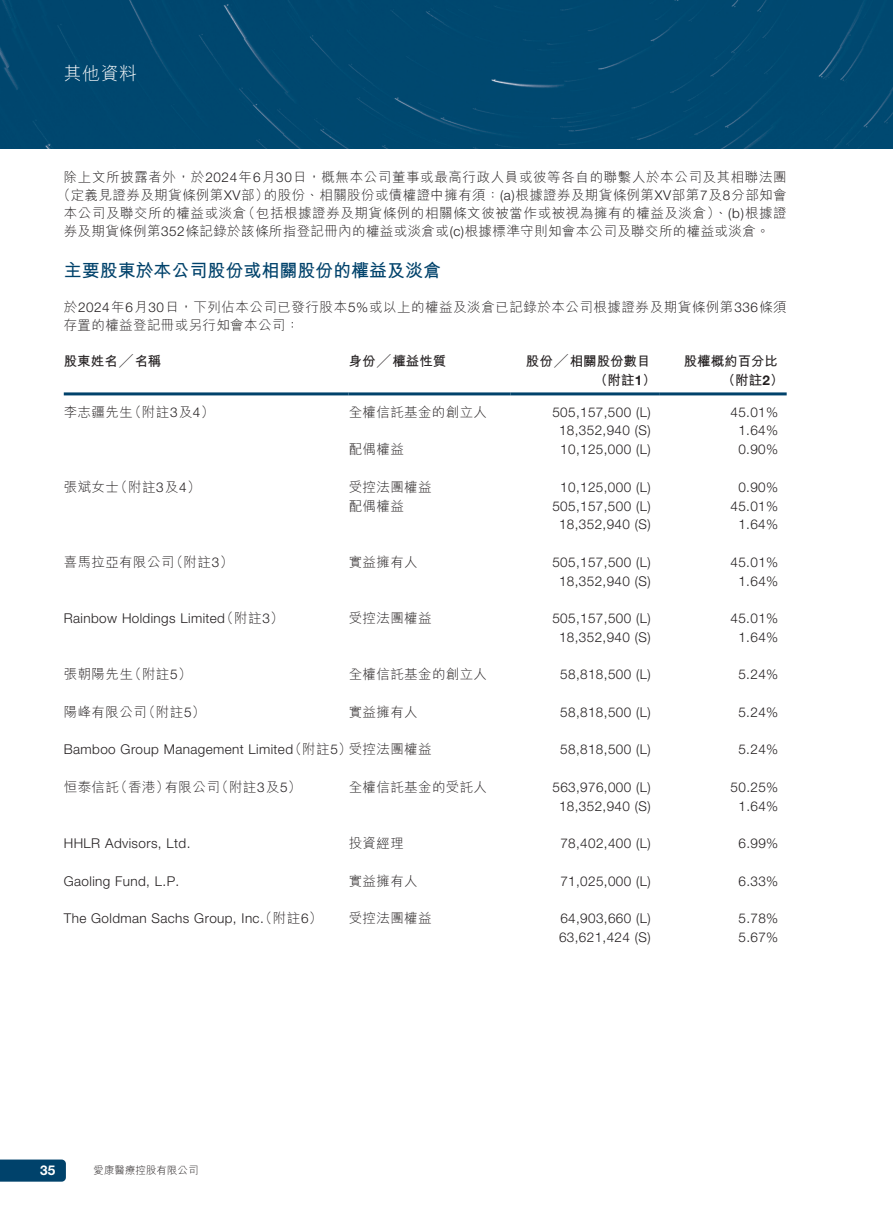
<style>
.page{position:relative;width:893px;height:1212px;background:#fff}
.page>*{position:absolute;margin:0;border:0;box-sizing:border-box;transform-origin:0 0}
.t1{font:700 18px "M Hei HK";color:#00426b}
.t2{font:300 18px "M Hei HK";color:#fff}
.t3{font:300 13.5px "Helvetica Neue LT Std";letter-spacing:.03em;color:#231f20}
.t4{font:300 13.5px/18px "M Hei HK";letter-spacing:.03em;color:#231f20}
.t5{font:700 13.5px "M Hei HK";color:#231f20}
.t6{font:700 13.5px "Helvetica Neue LT Std";color:#fff}
.t7{font:300 10.5px "M Hei HK";color:#231f20}
.s1{font-family:"Helvetica Neue LT Std"}
.s2{font-family:"M Hei HK"}
</style>
<div class="page">
<svg style="left:0;top:1159px;width:66px;height:22px"></svg>
<div style="left:0;top:0;width:893px;height:149px;background:#00486f"></div>
<hr style="left:64px;top:392px;width:285px;height:3px;background:#00426b">
<hr style="left:349px;top:392px;width:161px;height:3px;background:#00426b">
<hr style="left:510px;top:392px;width:149px;height:3px;background:#00426b">
<hr style="left:659px;top:392px;width:128px;height:3px;background:#00426b">
<h1 class="t2" style="left:64px;top:64px;width:75px">其他資料</h1>
<p class="t4" style="left:64px;top:168px;width:724px;text-align:right">除上文所披露者外，於<span class="s1">2024</span>年<span class="s1">6</span>月<span class="s1">30</span>日，概無本公司董事或最高行政人員或彼等各自的聯繫人於本公司及其相聯法團的股份、相關股份或債權證中擁有須： <span class="s1">)a(</span> 根據證券及期貨條例第<span class="s1">XV</span>部第<span class="s1">7</span>及<span class="s1">8</span>分部知會</p>
<p class="t4" style="left:242px;top:186px;width:546px;text-indent:-185px">（定義見證券及期貨條例第<span class="s1">XV</span>部）<br>（包括根據證券及期貨條例的相關條文彼被當作或被視為擁有的權益及淡倉）、<span class="s1">(b)</span>根據證</p>
<p class="t4" style="left:64px;top:204px;width:707px">本公司及聯交所的權益或淡倉<br>券及期貨條例第<span class="s1">352</span>條記錄於該條所指登記冊內的權益或淡倉或 <span class="s1">)c(</span> 根據標準守則知會本公司及聯交所的權益或淡倉。</p>
<h1 class="t1" style="left:64px;top:257px;width:379px">主要股東於本公司股份或相關股份的權益及淡倉</h1>
<p class="t4" style="left:64px;top:297px;width:724px">於<span class="s1">2024</span>年<span class="s1">6</span>月<span class="s1">30</span>日，下列佔本公司已發行股本<span class="s1">5%</span>或以上的權益及淡倉已記錄於本公司根據證券及期貨條例第<span class="s1">336</span>條須存置的權益登記冊或另行知會本公司：</p>
<p class="t5" style="left:684px;top:352px;width:96px">股權概約百分比</p>
<p class="t5" style="left:64px;top:352px;width:99px">股東姓名╱名稱</p>
<p class="t5" style="left:349px;top:352px;width:99px">身份 ╱權益性質</p>
<p class="t5" style="left:526px;top:352px;width:126px">股份 ╱相關股份數目</p>
<p class="t5" style="left:594px;top:370px;width:63px">（附註<span class="s1">1</span>）</p>
<p class="t5" style="left:722px;top:370px;width:63px">（附註 (<span class="s1">2</span></p>
<p class="t4" style="left:128px;top:403px;width:88px">（附註<span class="s1">3</span> 及 ）<span class="s1">4</span></p>
<p class="t4" style="left:64px;top:403px;width:71px">李志疆先生</p>
<p class="t4" style="left:349px;top:403px;width:140px">全權信託基金的創立人</p>
<p class="t3" style="left:552px;top:404px;width:100px">505,157,500 ( (L</p>
<p class="t3" style="left:730px;top:404px;width:49px">45.01%</p>
<p class="t3" style="left:559px;top:422px;width:93px">18,352,940 (S(</p>
<p class="t3" style="left:738px;top:422px;width:41px">1.64%</p>
<p class="t4" style="left:349px;top:440px;width:57px">配偶權益</p>
<p class="t3" style="left:560px;top:441px;width:92px">10,125,000 ( (L</p>
<p class="t3" style="left:738px;top:441px;width:41px">0.90%</p>
<p class="t4" style="left:114px;top:478px;width:88px">（附註<span class="s1">3</span> 及 ）<span class="s1">4</span></p>
<p class="t4" style="left:64px;top:478px;width:57px">張斌女士</p>
<p class="t4" style="left:349px;top:478px;width:84px">受控法團權益</p>
<p class="t3" style="left:560px;top:479px;width:92px">10,125,000 ( (L</p>
<p class="t3" style="left:738px;top:479px;width:41px">0.90%</p>
<p class="t4" style="left:349px;top:496px;width:57px">配偶權益</p>
<p class="t3" style="left:552px;top:497px;width:100px">505,157,500 ( (L</p>
<p class="t3" style="left:730px;top:497px;width:49px">45.01%</p>
<p class="t3" style="left:559px;top:516px;width:93px">18,352,940 (S(</p>
<p class="t3" style="left:738px;top:516px;width:41px">1.64%</p>
<p class="t4" style="left:170px;top:553px;width:65px">（附註 ）<span class="s1">3</span></p>
<p class="t4" style="left:64px;top:553px;width:112px">喜馬拉亞有限公司</p>
<p class="t4" style="left:349px;top:553px;width:71px">實益擁有人</p>
<p class="t3" style="left:552px;top:554px;width:100px">505,157,500 ( (L</p>
<p class="t3" style="left:730px;top:554px;width:49px">45.01%</p>
<p class="t3" style="left:559px;top:572px;width:93px">18,352,940 (S(</p>
<p class="t3" style="left:738px;top:572px;width:41px">1.64%</p>
<p class="t4" style="left:220px;top:609px;width:65px">（附註 ）<span class="s1">3</span></p>
<p class="t3" style="left:64px;top:610px;width:163px">Rainbow Holdings Limited</p>
<p class="t4" style="left:349px;top:609px;width:84px">受控法團權益</p>
<p class="t3" style="left:552px;top:610px;width:100px">505,157,500 ( (L</p>
<p class="t3" style="left:730px;top:610px;width:49px">45.01%</p>
<p class="t3" style="left:559px;top:629px;width:93px">18,352,940 (S(</p>
<p class="t3" style="left:738px;top:629px;width:41px">1.64%</p>
<p class="t4" style="left:128px;top:665px;width:65px">（附註 ）<span class="s1">5</span></p>
<p class="t4" style="left:64px;top:665px;width:71px">張朝陽先生</p>
<p class="t4" style="left:349px;top:665px;width:140px">全權信託基金的創立人</p>
<p class="t3" style="left:560px;top:666px;width:92px">58,818,500 ( (L</p>
<p class="t3" style="left:738px;top:666px;width:41px">5.24%</p>
<p class="t4" style="left:64px;top:703px;width:84px">陽峰有限公司</p>
<p class="t4" style="left:142px;top:703px;width:65px">（附註 ）<span class="s1">5</span></p>
<p class="t4" style="left:349px;top:703px;width:71px">實益擁有人</p>
<p class="t3" style="left:560px;top:704px;width:92px">58,818,500 ( (L</p>
<p class="t3" style="left:738px;top:704px;width:41px">5.24%</p>
<p class="t4" style="left:288px;top:740px;width:65px">（附註 ）<span class="s1">5</span></p>
<p class="t4" style="left:349px;top:740px;width:84px">受控法團權益</p>
<p class="t3" style="left:64px;top:741px;width:231px">Bamboo Group Management Limited</p>
<p class="t3" style="left:560px;top:741px;width:92px">58,818,500 ( (L</p>
<p class="t3" style="left:738px;top:741px;width:41px">5.24%</p>
<p class="t4" style="left:114px;top:778px;width:57px">（香港）</p>
<p class="t4" style="left:215px;top:778px;width:88px">（附註<span class="s1">3</span> 及 ）<span class="s1">5</span></p>
<p class="t4" style="left:64px;top:778px;width:57px">恒泰信託</p>
<p class="t4" style="left:165px;top:778px;width:57px">有限公司</p>
<p class="t4" style="left:349px;top:778px;width:140px">全權信託基金的受託人</p>
<p class="t3" style="left:552px;top:779px;width:100px">563,976,000 ( (L</p>
<p class="t3" style="left:731px;top:779px;width:49px">50.25%</p>
<p class="t3" style="left:559px;top:797px;width:93px">18,352,940 (S(</p>
<p class="t3" style="left:738px;top:797px;width:41px">1.64%</p>
<p class="t3" style="left:64px;top:835px;width:128px">HHLR Advisors, Ltd.</p>
<p class="t4" style="left:349px;top:834px;width:57px">投資經理</p>
<p class="t3" style="left:560px;top:835px;width:92px">78,402,400 ( (L</p>
<p class="t3" style="left:738px;top:835px;width:41px">6.99%</p>
<p class="t3" style="left:64px;top:872px;width:117px">Gaoling Fund P.L, .</p>
<p class="t4" style="left:349px;top:871px;width:71px">實益擁有人</p>
<p class="t3" style="left:560px;top:872px;width:92px">71,025,000 ( (L</p>
<p class="t3" style="left:738px;top:872px;width:41px">6.33%</p>
<p class="t3" style="left:64px;top:910px;width:260px">The Goldman Sachs Group, Inc<span class="s2">（</span>. <span class="s2">附註 ）</span>6</p>
<p class="t4" style="left:349px;top:909px;width:84px">受控法團權益</p>
<p class="t3" style="left:560px;top:910px;width:92px">64,903,660 ( (L</p>
<p class="t3" style="left:738px;top:910px;width:41px">5.78%</p>
<p class="t3" style="left:559px;top:929px;width:93px">63,621,424 (S(</p>
<p class="t3" style="left:738px;top:929px;width:41px">5.67%</p>
<p class="t6" style="left:40px;top:1162px;width:17px">35</p>
<p class="t7" style="left:94px;top:1165px;width:106px">愛康醫療控股有限公司</p>
</div>
